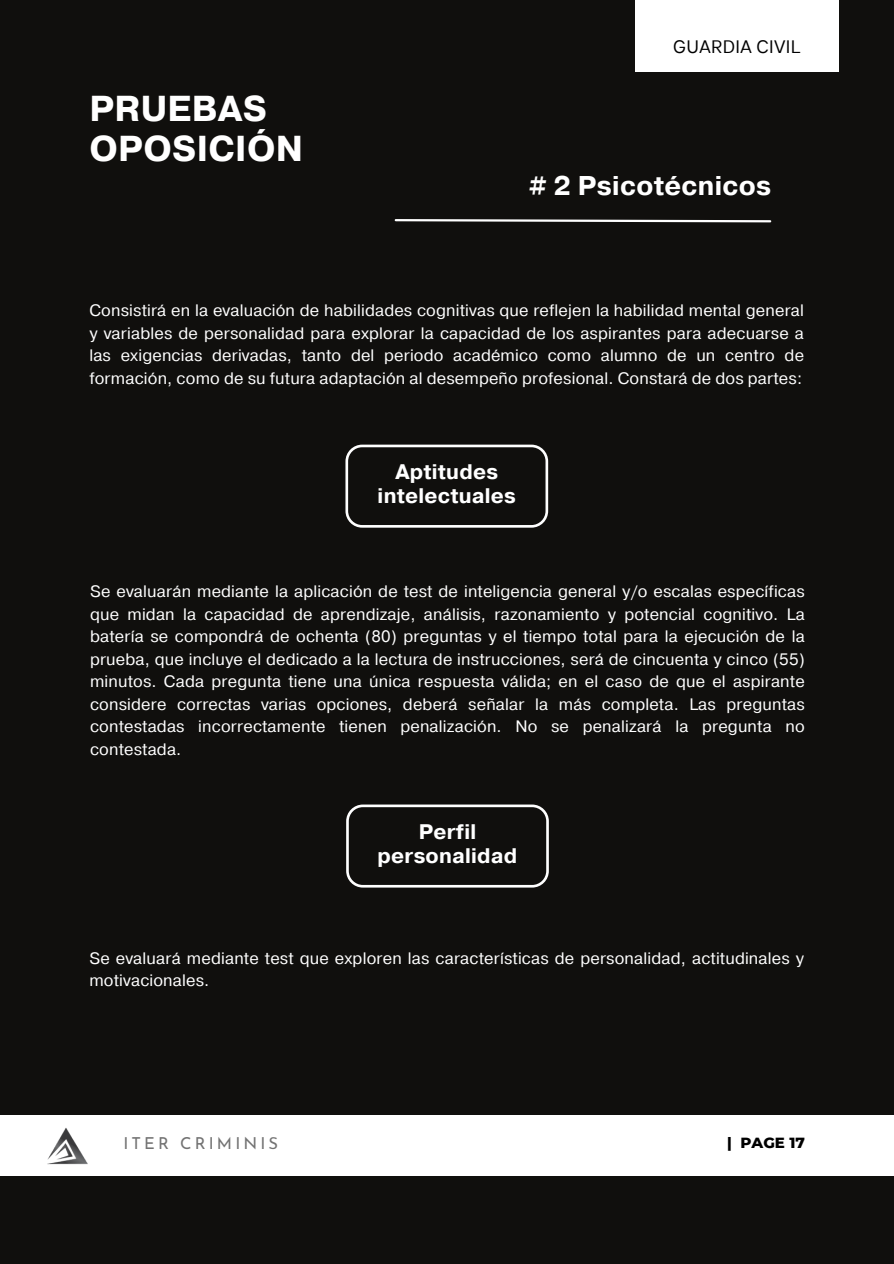
<style>
.page{position:relative;width:894px;height:1264px;background:#fff}
.page>*{position:absolute;margin:0;border:0;box-sizing:border-box;transform-origin:0 0}
.t1{font:700 35.85px/40.3px "Pragmatica";letter-spacing:.01em;color:#fff}
.t2{font:700 27px "Pragmatica";letter-spacing:.01em;color:#fff}
.t3{font:700 21px/23.7px "Pragmatica";letter-spacing:.01em;color:#fff;text-align:center}
.t4{font:18px "TT Interphases";letter-spacing:.02em;color:#000001}
.t5{font:16.5px/22.5px "Pragmatica";letter-spacing:.01em;color:#fff;text-align:justify}
.t6{font:16.5px "Josefin Sans";letter-spacing:.185em;color:#737373}
.t7{font:800 15px "Montserrat";color:#000}
</style>
<div class="page">
<div style="left:0;top:0;width:893px;height:1263px;background:#100f0d"></div>
<div style="left:634px;top:0;width:204px;height:72px;background:#fff"></div>
<div style="left:0;top:1115px;width:893px;height:60px;background:#fff"></div>
<svg style="left:394px;top:219px;width:378px;height:4px"></svg>
<img style="left:47px;top:1128px;width:41px;height:37px">
<svg style="left:345px;top:444px;width:203px;height:83px"></svg>
<svg style="left:346px;top:804px;width:202px;height:83px"></svg>
<h5 class="t1" style="left:89px;top:90px;width:215px">PRUEBAS<br>OPOSICIÓN</h5>
<h1 class="t4" style="left:673px;top:35px;width:129px">GUARDIA CIVIL</h1>
<p class="t2" style="left:529px;top:168px;width:243px"># 2 Psicotécnicos</p>
<h2 class="t5" style="left:89px;top:300px;width:716px">Consistirá en la evaluación de habilidades cognitivas que reflejen la habilidad mental general y variables de personalidad para explorar la capacidad de los aspirantes para adecuarse a las exigencias derivadas, tanto del periodo académico como alumno de un centro de formación, como de su futura adaptación al desempeño profesional. Constará de dos partes:</h2>
<p class="t3" style="left:377px;top:461px;width:140px">Aptitudes intelectuales</p>
<h3 class="t5" style="left:90px;top:581px;width:716px">Se evaluarán mediante la aplicación de test de inteligencia general y/o escalas específicas que midan la capacidad de aprendizaje, análisis, razonamiento y potencial cognitivo. La batería se compondrá de ochenta (80) preguntas y el tiempo total para la ejecución de la prueba, que incluye el dedicado a la lectura de instrucciones, será de cincuenta y cinco (55) minutos. Cada pregunta tiene una única respuesta válida; en el caso de que el aspirante considere correctas varias opciones, deberá señalar la más completa. Las preguntas contestadas incorrectamente tienen penalización. No se penalizará la pregunta no contestada.</h3>
<p class="t3" style="left:377px;top:821px;width:141px">Perfil personalidad</p>
<h5 class="t5" style="left:89px;top:947px;width:716px">Se evaluará mediante test que exploren las características de personalidad, actitudinales y motivacionales.</h5>
<h5 class="t6" style="left:123px;top:1136px;width:156px">ITER CRIMINIS</h5>
<h3 class="t7" style="left:726px;top:1133px;width:79px">| PAGE 17</h3>
</div>
